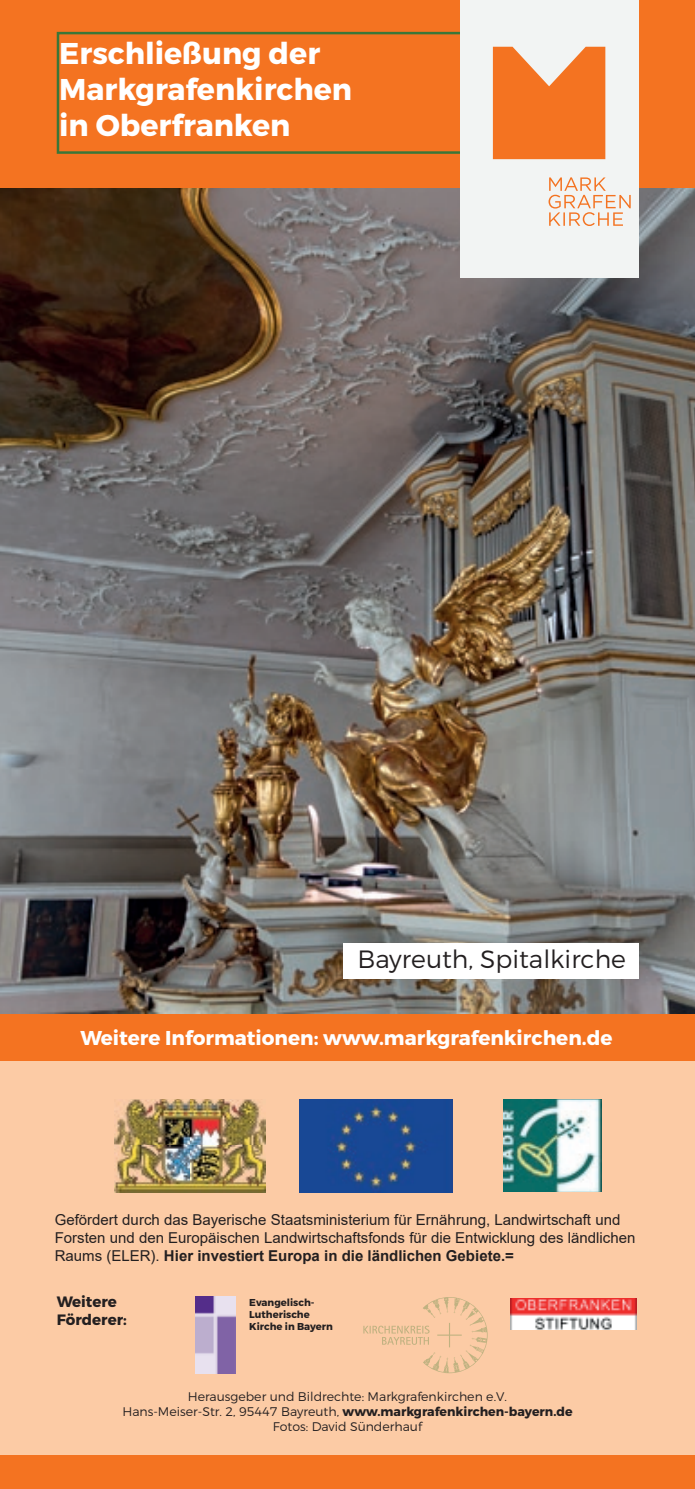
<style>
.page{position:relative;width:695px;height:1489px;background:#fff}
.page>*{position:absolute;margin:0;border:0;box-sizing:border-box;transform-origin:0 0}
.t1{font:700 30px/36px "Montserrat";color:#fff}
.t2{font:300 25px "Montserrat";color:#231f20}
.t3{font:700 20px "Montserrat";color:#fff}
.t4{font:15px/18px "Arial";color:#231f20}
.t5{font:700 15px/18px "Montserrat";color:#231f20}
.t6{font:300 12.5px/15px "Montserrat";color:#231f20;text-align:center}
.t7{font:700 10px/12px "Montserrat";color:#231f20}
.s1{font-weight:700}
</style>
<div class="page">
<div style="left:0;top:1058px;width:694px;height:396px;background:#fccba5"></div>
<img style="left:0;top:188px;width:694px;height:825px">
<div style="left:0;top:0;width:694px;height:188px;background:#f47321"></div>
<svg style="left:57px;top:32px;width:403px;height:122px"></svg>
<div style="left:460px;top:0;width:178px;height:278px;background:#f2f4f3"></div>
<svg style="left:493px;top:47px;width:112px;height:112px;background:#f38138"></svg>
<svg style="left:548px;top:177px;width:82px;height:49px"></svg>
<img style="left:503px;top:1099px;width:98px;height:92px">
<img style="left:115px;top:1099px;width:150px;height:93px">
<img style="left:299px;top:1099px;width:153px;height:93px">
<img style="left:196px;top:1296px;width:39px;height:77px">
<img style="left:510px;top:1298px;width:126px;height:31px">
<svg style="left:363px;top:1297px;width:124px;height:76px"></svg>
<div style="left:0;top:1013px;width:694px;height:47px;background:#f47321"></div>
<div style="left:343px;top:943px;width:295px;height:35px;background:#fff"></div>
<div style="left:0;top:1454px;width:694px;height:34px;background:#f47321"></div>
<h1 class="t1" style="left:59px;top:36px;width:294px">Erschließung der<br>Markgrafenkirchen in Oberfranken</h1>
<h2 class="t2" style="left:357px;top:943px;width:270px">Bayreuth, Spitalkirche</h2>
<h3 class="t3" style="left:80px;top:1025px;width:533px">Weitere Informationen: www.markgrafenkirchen.de</h3>
<p class="t4" style="left:55px;top:1210px;width:582px">Gefördert durch das Bayerische Staatsministerium für Ernährung, Landwirtschaft und<br>Forsten und den Europäischen Landwirtschaftsfonds für die Entwicklung des ländlichen<br>Raums (ELER). <span class="s1">Hier investiert Europa in die ländlichen Gebiete.=</span></p>
<p class="t5" style="left:57px;top:1292px;width:72px">Weitere<br>Förderer:</p>
<p class="t7" style="left:249px;top:1296px;width:85px">Evangelisch-<br>Lutherische<br>Kirche in Bayern</p>
<p class="t6" style="left:122px;top:1388px;width:451px">Herausgeber und Bildrechte: Markgrafenkirchen e.V.<br>Hans-Meiser-Str. 2, 95447 Bayreuth, <span class="s1">www.markgrafenkirchen-bayern.de<br></span>Fotos: David Sünderhauf</p>
</div>
